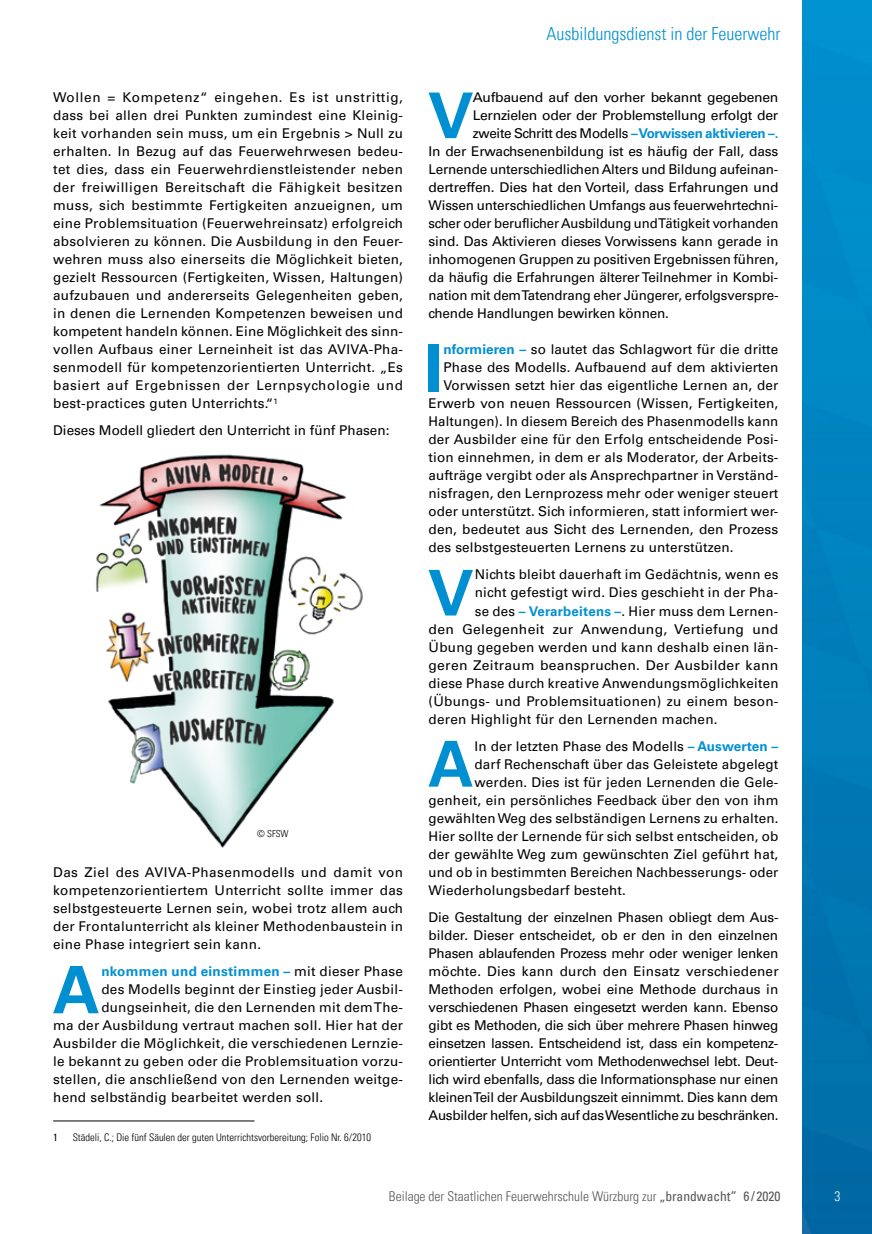
<style>
.page{position:relative;width:872px;height:1234px;background:#fff}
.page>*{position:absolute;margin:0;border:0;box-sizing:border-box;transform-origin:0 0}
.t1{font:700 65.4px "Univers LT Pro 65";color:#0090d2}
.t2{font:700 63.3px "Univers LT Pro 65";color:#0090d2}
.t3{font:300 condensed 18px "Univers LT Pro";color:#0090d2}
.t4{font:13.5px/18px "Univers LT Pro 55 Roman";letter-spacing:.01em;color:#000;text-align:justify}
.t5{font:13.5px "Univers LT Pro 55 Roman";letter-spacing:-.01em;color:#000}
.t6{font:13.5px "Univers LT Pro 55 Roman";letter-spacing:-.02em;color:#000}
.t7{font:300 condensed 13.5px "Univers LT Pro";color:#575756}
.t8{font:700 13.5px "Univers LT Pro 65";letter-spacing:.02em;color:#0090d2}
.t9{font:300 condensed 13.5px "Univers LT Pro";color:#fff}
.t10{font:300 condensed 10.5px "Univers LT Pro";color:#000}
.t11{font:condensed 10.5px "Univers LT Pro";color:#000}
.t12{font:300 condensed 9.6px "Univers LT Pro";color:#000}
.s1{font-family:"Univers LT Pro 55 Roman";font-weight:400;color:#000}
.s2{font-family:"Univers LT Pro 65";font-weight:700;color:#0090d2}
.s3{font-weight:400}
</style>
<div class="page">
<img style="left:802px;top:0;width:70px;height:1233px">
<img style="left:96px;top:454px;width:267px;height:394px">
<hr style="left:53px;top:1120px;width:201px;height:1px;background:#000">
<p class="t4" style="left:53px;top:88px;width:351px">Wollen = Kompetenz“ eingehen. Es ist unstrittig, dass bei allen drei Punkten zumindest eine Kleinig&shy;keit vorhanden sein muss, um ein Ergebnis &gt; Null zu erhalten. In Bezug auf das Feuerwehrwesen bedeu&shy;tet dies, dass ein Feuerwehrdienstleistender neben der freiwilligen Bereitschaft die Fähigkeit besitzen muss, sich bestimmte Fertigkeiten anzueignen, um eine Problemsituation (Feuerwehreinsatz) erfolgreich absolvieren zu können. Die Ausbildung in den Feuer&shy;wehren muss also einerseits die Möglichkeit bieten, gezielt Ressourcen (Fertigkeiten, Wissen, Haltungen) aufzubauen und andererseits Gelegenheiten geben, in denen die Lernenden Kompetenzen beweisen und kompetent handeln können. Eine Möglichkeit des sinn&shy;vollen Aufbaus einer Lerneinheit ist das AVIVA-Pha&shy;senmodell für kompetenzorientierten Unterricht. „Es basiert auf Ergebnissen der Lernpsychologie und best-practices guten Unterrichts.“<sup>1</sup></p>
<p class="t4" style="left:53px;top:421px;width:338px">Dieses Modell gliedert den Unterricht in fünf Phasen:</p>
<p class="t12" style="left:257px;top:826px;width:33px">© SFSW</p>
<p class="t4" style="left:53px;top:862px;width:351px">Das Ziel des AVIVA-Phasenmodells und damit von kompetenzorientiertem Unterricht sollte immer das selbstgesteuerte Lernen sein, wobei trotz allem auch der Frontalunterricht als kleiner Methodenbaustein in eine Phase integriert sein kann.</p>
<h1 class="t1" style="left:53px;top:943px;width:49px">A</h1>
<p class="t8" style="left:101px;top:961px;width:303px">nkommen und einstimmen – <span class="s1">mit dieser Phase</span></p>
<p class="t4" style="left:101px;top:979px;width:303px">des Modells beginnt der Einstieg jeder Ausbil-</p>
<p class="t4" style="left:101px;top:997px;width:303px">dungseinheit, die den Lernenden mit dem The-</p>
<p class="t4" style="left:53px;top:1015px;width:351px">ma der Ausbildung vertraut machen soll. Hier hat der</p>
<p class="t4" style="left:53px;top:1033px;width:351px">Ausbilder die Möglichkeit, die verschiedenen Lernzie-</p>
<p class="t4" style="left:53px;top:1051px;width:351px">le bekannt zu geben oder die Problemsituation vorzu-</p>
<p class="t4" style="left:53px;top:1069px;width:351px">stellen, die anschließend von den Lernenden weitge-</p>
<p class="t4" style="left:53px;top:1087px;width:272px">hend selbständig bearbeitet werden soll.</p>
<p class="t11" style="left:53px;top:1130px;width:6px">1</p>
<p class="t10" style="left:73px;top:1130px;width:300px">Städeli, C.; Die fünf Säulen der guten Unterrichtsvorbereitung; Folio Nr. 6/2010</p>
<h3 class="t3" style="left:546px;top:21px;width:235px">Ausbildungsdienst in der Feuerwehr</h3>
<h2 class="t2" style="left:428px;top:71px;width:47px">V</h2>
<p class="t6" style="left:473px;top:88px;width:307px">Aufbauend auf den vorher bekannt gegebenen</p>
<p class="t6" style="left:473px;top:106px;width:307px">Lernzielen oder der Problemstellung erfolgt der</p>
<p class="t6" style="left:473px;top:124px;width:307px">zweite Schritt des Modells <span class="s2">– Vorwissen aktivieren –.</span></p>
<p class="t5" style="left:428px;top:142px;width:351px">In der Erwachsenenbildung ist es häufig der Fall, dass</p>
<p class="t5" style="left:428px;top:160px;width:351px">Lernende unterschiedlichen Alters und Bildung aufeinan-</p>
<p class="t5" style="left:428px;top:178px;width:351px">dertreffen. Dies hat den Vorteil, dass Erfahrungen und</p>
<p class="t5" style="left:428px;top:196px;width:351px">Wissen unterschiedlichen Umfangs aus feuerwehrtechni-</p>
<p class="t5" style="left:428px;top:214px;width:351px">scher oder beruflicher Ausbildung und Tätigkeit vorhanden</p>
<p class="t5" style="left:428px;top:232px;width:351px">sind. Das Aktivieren dieses Vorwissens kann gerade in</p>
<p class="t5" style="left:428px;top:250px;width:351px">inhomogenen Gruppen zu positiven Ergebnissen führen,</p>
<p class="t5" style="left:428px;top:268px;width:351px">da häufig die Erfahrungen älterer Teilnehmer in Kombi-</p>
<p class="t5" style="left:428px;top:286px;width:351px">nation mit dem Tatendrang eher Jüngerer, erfolgsverspre-</p>
<p class="t5" style="left:428px;top:304px;width:242px">chende Handlungen bewirken können.</p>
<h1 class="t1" style="left:424px;top:322px;width:20px">I</h1>
<p class="t4" style="left:443px;top:340px;width:336px"><span class="s2">nformieren –</span> so lautet das Schlagwort für die dritte</p>
<p class="t4" style="left:443px;top:358px;width:336px">Phase des Modells. Aufbauend auf dem aktivierten</p>
<p class="t4" style="left:443px;top:376px;width:336px">Vorwissen setzt hier das eigentliche Lernen an, der</p>
<p class="t4" style="left:428px;top:394px;width:351px">Erwerb von neuen Ressourcen (Wissen, Fertigkeiten,</p>
<p class="t4" style="left:428px;top:412px;width:351px">Haltungen). In diesem Bereich des Phasenmodells kann</p>
<p class="t4" style="left:428px;top:430px;width:351px">der Ausbilder eine für den Erfolg entscheidende Posi-</p>
<p class="t4" style="left:428px;top:448px;width:351px">tion einnehmen, in dem er als Moderator, der Arbeits-</p>
<p class="t4" style="left:428px;top:466px;width:351px">aufträge vergibt oder als Ansprechpartner in Verständ-</p>
<p class="t4" style="left:428px;top:484px;width:351px">nisfragen, den Lernprozess mehr oder weniger steuert</p>
<p class="t4" style="left:428px;top:502px;width:351px">oder unterstützt. Sich informieren, statt informiert wer-</p>
<p class="t4" style="left:428px;top:520px;width:351px">den, bedeutet aus Sicht des Lernenden, den Prozess</p>
<p class="t4" style="left:428px;top:538px;width:306px">des selbstgesteuerten Lernens zu unterstützen.</p>
<h2 class="t2" style="left:428px;top:548px;width:47px">V</h2>
<p class="t4" style="left:475px;top:565px;width:305px">Nichts bleibt dauerhaft im Gedächtnis, wenn es</p>
<p class="t4" style="left:475px;top:583px;width:305px">nicht gefestigt wird. Dies geschieht in der Pha-</p>
<p class="t4" style="left:475px;top:601px;width:305px">se des <span class="s2">– Verarbeitens –</span>. Hier muss dem Lernen-</p>
<p class="t4" style="left:428px;top:619px;width:351px">den Gelegenheit zur Anwendung, Vertiefung und</p>
<p class="t4" style="left:428px;top:637px;width:351px">Übung gegeben werden und kann deshalb einen län-</p>
<p class="t4" style="left:428px;top:655px;width:351px">geren Zeitraum beanspruchen. Der Ausbilder kann</p>
<p class="t4" style="left:428px;top:673px;width:351px">diese Phase durch kreative Anwendungsmöglichkeiten</p>
<p class="t4" style="left:428px;top:691px;width:351px">(Übungs- und Problemsituationen) zu einem beson-</p>
<p class="t4" style="left:428px;top:709px;width:291px">deren Highlight für den Lernenden machen.</p>
<h2 class="t2" style="left:428px;top:719px;width:47px">A</h2>
<p class="t4" style="left:474px;top:736px;width:305px">In der letzten Phase des Modells <span class="s2">– Auswerten –</span></p>
<p class="t4" style="left:474px;top:754px;width:305px">darf Rechenschaft über das Geleistete abgelegt</p>
<p class="t4" style="left:474px;top:772px;width:305px">werden. Dies ist für jeden Lernenden die Gele-</p>
<p class="t4" style="left:428px;top:790px;width:351px">genheit, ein persönliches Feedback über den von ihm</p>
<p class="t4" style="left:428px;top:808px;width:351px">gewählten Weg des selbständigen Lernens zu erhalten.</p>
<p class="t4" style="left:428px;top:826px;width:351px">Hier sollte der Lernende für sich selbst entscheiden, ob</p>
<p class="t4" style="left:428px;top:844px;width:351px">der gewählte Weg zum gewünschten Ziel geführt hat,</p>
<p class="t4" style="left:428px;top:862px;width:351px">und ob in bestimmten Bereichen Nachbesserungs- oder</p>
<p class="t4" style="left:428px;top:880px;width:199px">Wiederholungsbedarf besteht.</p>
<p class="t4" style="left:428px;top:907px;width:351px">Die Gestaltung der einzelnen Phasen obliegt dem Aus&shy;bilder. Dieser entscheidet, ob er den in den einzelnen Phasen ablaufenden Prozess mehr oder weniger lenken möchte. Dies kann durch den Einsatz verschiedener Methoden erfolgen, wobei eine Methode durchaus in verschiedenen Phasen eingesetzt werden kann. Ebenso gibt es Methoden, die sich über mehrere Phasen hinweg einsetzen lassen. Entscheidend ist, dass ein kompetenz&shy;orientierter Unterricht vom Methodenwechsel lebt. Deut&shy;lich wird ebenfalls, dass die Informationsphase nur einen kleinen Teil der Ausbildungszeit einnimmt. Dies kann dem Ausbilder helfen, sich auf das Wesentliche zu beschränken.</p>
<p class="t7" style="left:389px;top:1186px;width:393px">Beilage der Staatlichen Feuerwehrschule Würzburg zur <span class="s3">„brandwacht” 6 / 2020</span></p>
<p class="t9" style="left:834px;top:1186px;width:7px">3</p>
</div>
